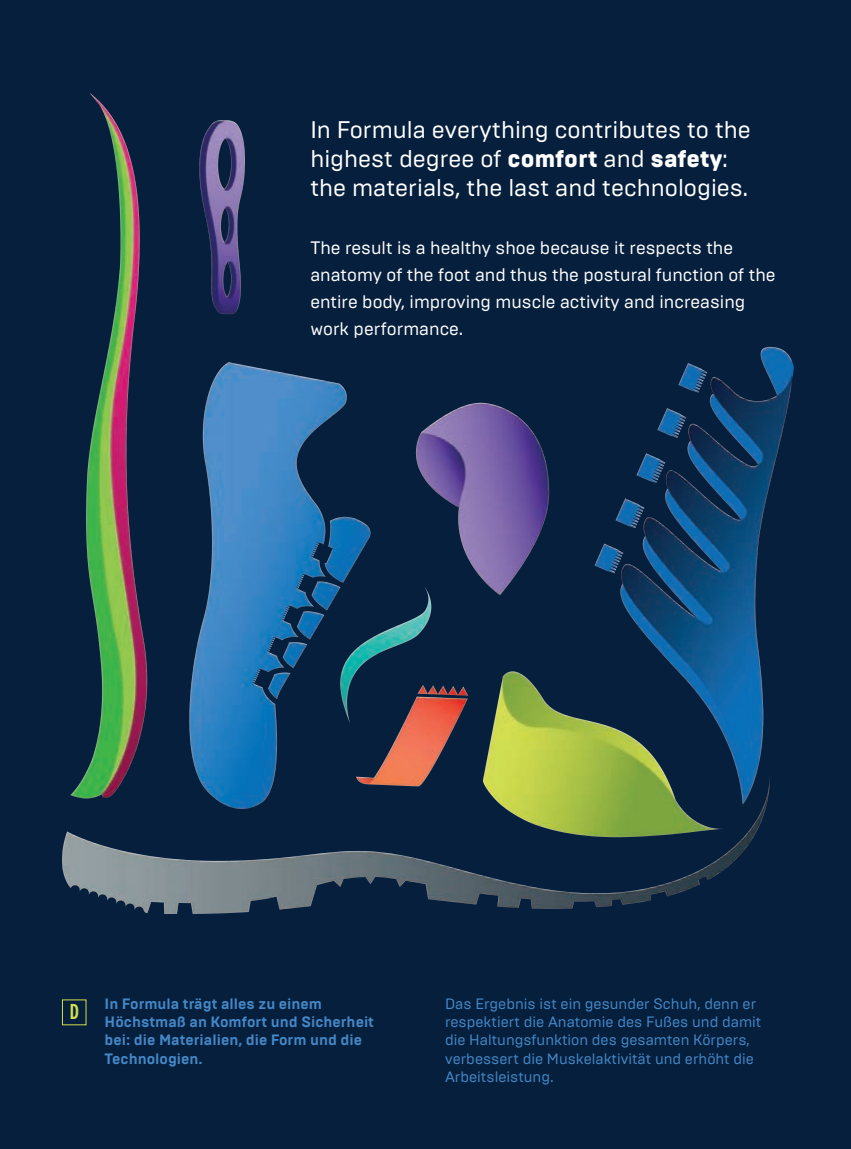
<style>
.page{position:relative;width:851px;height:1149px;background:#fff}
.page>*{position:absolute;margin:0;border:0;box-sizing:border-box;transform-origin:0 0}
.t1{font:24px/28.8px "Brutal Type";color:#fff}
.t2{font:21px "Trade Gothic Next LT Pro Bd Cm";color:#d1de4d}
.t3{font:18px/27px "Brutal Type";color:#fff}
.t4{font:15px/18px "Brutal Type";color:#4488c7}
.t5{font:700 15px/18px "Brutal Type";color:#4488c7}
.s1{font-weight:900}
</style>
<div class="page">
<div style="left:0;top:0;width:850px;height:1149px;background:#061f3d"></div>
<img style="left:62px;top:94px;width:731px;height:820px">
<h1 class="t1" style="left:310px;top:115px;width:442px">In Formula everything contributes to the highest degree of <span class="s1">comfort</span> and <span class="s1">safety</span>: the materials, the last and technologies.</h1>
<p class="t3" style="left:310px;top:234px;width:466px">The result is a healthy shoe because it respects the anatomy of the foot and thus the postural function of the entire body, improving muscle activity and increasing work performance.</p>
<h2 class="t2" style="left:70px;top:997px;width:11px">D</h2>
<p class="t5" style="left:105px;top:995px;width:271px">In Formula trägt alles zu einem<br>Höchstmaß an Komfort und Sicherheit bei: die Materialien, die Form und die<br>Technologien.</p>
<p class="t4" style="left:445px;top:995px;width:318px">Das Ergebnis ist ein gesunder Schuh, denn er respektiert die Anatomie des Fußes und damit die Haltungsfunktion des gesamten Körpers, verbessert die Muskelaktivität und erhöht die Arbeitsleistung.</p>
</div>
